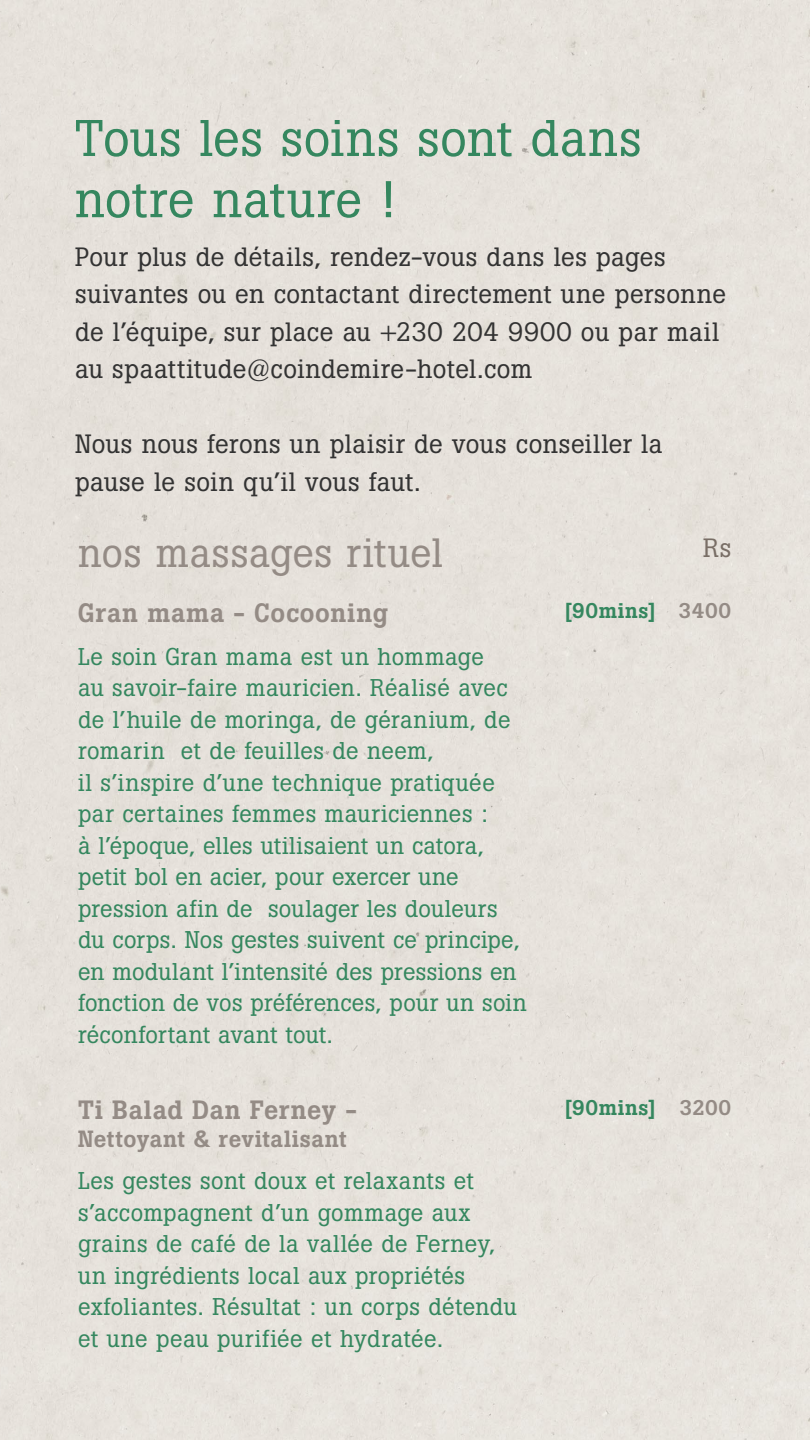
<style>
.page{position:relative;width:810px;height:1440px;background:#e6e1db}
.page>*{position:absolute;margin:0;border:0;box-sizing:border-box;transform-origin:0 0}
.t1{font:51px/61.2px "Boton";letter-spacing:.015em;color:#35875f}
.t2{font:40.5px "Boton";letter-spacing:.02em;color:#948b85}
.t3{font:26.25px/37.5px "Boton";letter-spacing:.02em;color:#333}
.t4{font:500 26.25px "Boton";letter-spacing:.025em;color:#948b85}
.t5{font:26.25px "Boton";color:#796e66}
.t6{font:24px/31.5px "Boton";letter-spacing:.015em;color:#35875f}
.t7{font:500 23.25px "Boton";letter-spacing:.02em;color:#948b85}
.t8{font:500 21px "Boton";letter-spacing:.03em;color:#35875f}
.s1{color:#948b85}
</style>
<div class="page">
<h1 class="t1" style="left:75px;top:108px;width:568px">Tous les soins sont dans notre nature !</h1>
<p class="t3" style="left:75px;top:238px;width:653px">Pour plus de détails, rendez-vous dans les pages suivantes ou en contactant directement une personne de l’équipe, sur place au +230 204 9900 ou par mail au spaattitude@coindemire-hotel.com</p>
<p class="t3" style="left:75px;top:426px;width:589px">Nous nous ferons un plaisir de vous conseiller la pause le soin qu’il vous faut.</p>
<h2 class="t2" style="left:78px;top:528px;width:366px">nos massages rituel</h2>
<p class="t5" style="left:703px;top:532px;width:30px">Rs</p>
<p class="t4" style="left:78px;top:597px;width:312px">Gran mama - Cocooning</p>
<p class="t6" style="left:78px;top:641px;width:450px">Le soin Gran mama est un hommage<br>au savoir-faire mauricien. Réalisé avec de l’huile de moringa, de géranium, de romarin et de feuilles de neem,<br>il s’inspire d’une technique pratiquée par certaines femmes mauriciennes :<br>à l’époque, elles utilisaient un catora, petit bol en acier, pour exercer une pression afin de soulager les douleurs du corps. Nos gestes suivent ce principe, en modulant l’intensité des pressions en fonction de vos préférences, pour un soin réconfortant avant tout.</p>
<p class="t8" style="left:564px;top:598px;width:168px">[90mins] <span class="s1">3400</span></p>
<p class="t4" style="left:78px;top:1094px;width:280px">Ti Balad Dan Ferney -</p>
<p class="t7" style="left:78px;top:1125px;width:270px">Nettoyant &amp; revitalisant</p>
<p class="t6" style="left:78px;top:1165px;width:440px">Les gestes sont doux et relaxants et s’accompagnent d’un gommage aux grains de café de la vallée de Ferney, un ingrédients local aux propriétés exfoliantes. Résultat : un corps détendu et une peau purifiée et hydratée.</p>
<p class="t8" style="left:564px;top:1095px;width:168px">[90mins] <span class="s1">3200</span></p>
</div>
